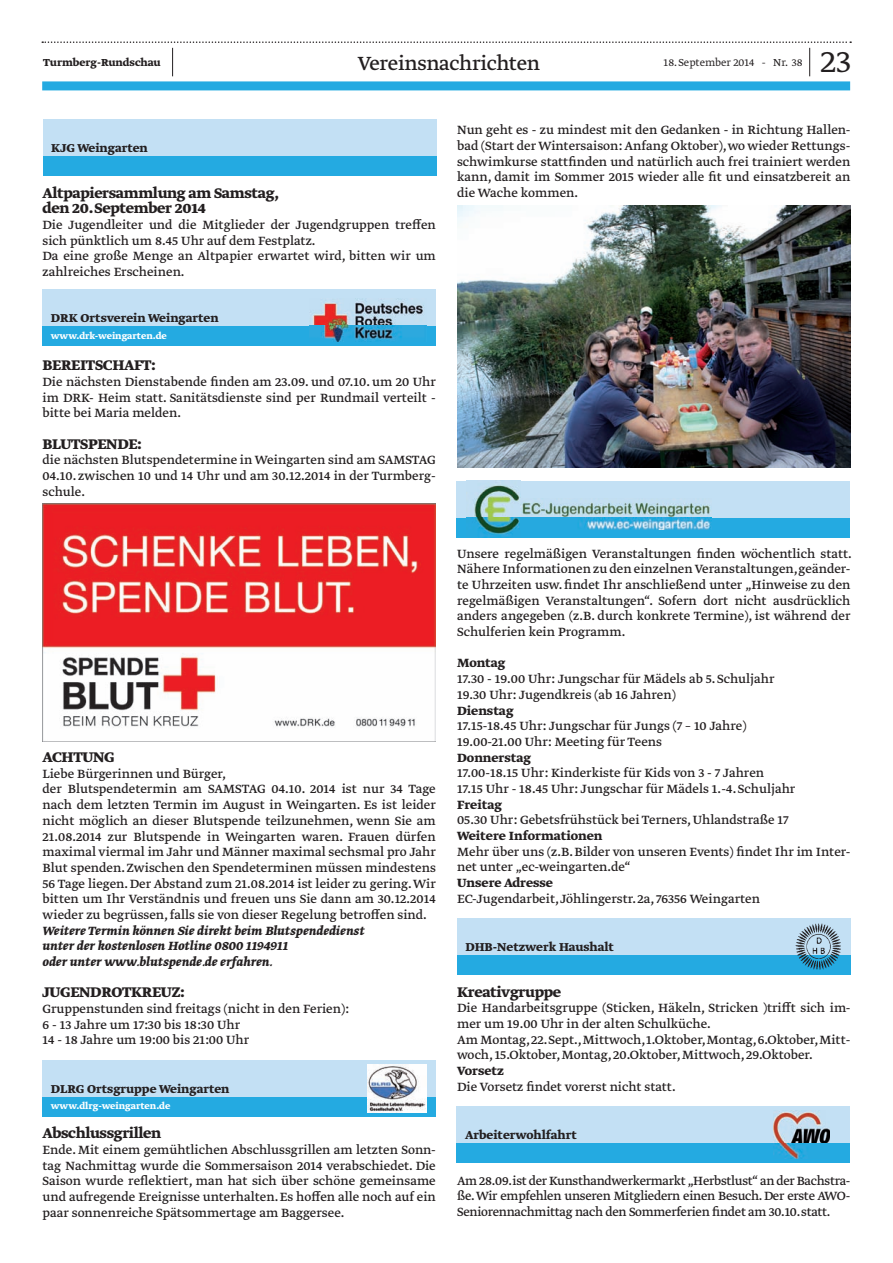
<style>
.page{position:relative;width:893px;height:1263px;background:#fff}
.page>*{position:absolute;margin:0;border:0;box-sizing:border-box;transform-origin:0 0}
.t1{font:300 36px "Greta Text Std";color:#231f20}
.t2{font:22.5px "Greta Text Std";letter-spacing:-.015em;color:#231f20}
.t3{font:700 16.5px/15.8px "Greta Text Std";letter-spacing:-.02em;color:#231f20}
.t4{font:14.1px/15.8px "Greta Text Std";color:#231f20}
.t5{font:italic 700 14.1px/15.8px "Greta Text Std";color:#231f20}
.t6{font:700 14.1px "Greta Text Std";color:#231f20}
.t7{font:700 13.5px "Greta Text Std";color:#231f20}
.t8{font:300 12px "Greta Text Std";color:#231f20}
.t9{font:700 12px "Greta Text Std";color:#231f20}
.t10{font:700 10.5px "Greta Text Std";color:#fff}
</style>
<div class="page">
<div style="left:42px;top:81px;width:808px;height:9px;background:#24aae1"></div>
<svg style="left:42px;top:41px;width:809px;height:35px"></svg>
<div style="left:457px;top:918px;width:393px;height:57px;background:#c3e0f4"></div>
<div style="left:457px;top:955px;width:393px;height:20px;background:#24aae1"></div>
<img style="left:795px;top:923px;width:46px;height:47px">
<div style="left:457px;top:481px;width:393px;height:57px;background:#c3e0f4"></div>
<div style="left:457px;top:518px;width:393px;height:20px;background:#24aae1"></div>
<img style="left:466px;top:485px;width:54px;height:53px">
<img style="left:521px;top:502px;width:191px;height:27px">
<div style="left:43px;top:119px;width:393px;height:57px;background:#c3e0f4"></div>
<div style="left:43px;top:156px;width:393px;height:20px;background:#24aae1"></div>
<div style="left:43px;top:289px;width:393px;height:57px;background:#c3e0f4"></div>
<div style="left:43px;top:326px;width:393px;height:20px;background:#24aae1"></div>
<img style="left:309px;top:299px;width:117px;height:43px">
<div style="left:43px;top:1060px;width:393px;height:57px;background:#c3e0f4"></div>
<div style="left:43px;top:1097px;width:393px;height:20px;background:#24aae1"></div>
<img style="left:368px;top:1064px;width:58px;height:49px">
<img style="left:43px;top:504px;width:393px;height:238px">
<img style="left:457px;top:205px;width:394px;height:263px">
<div style="left:457px;top:1106px;width:393px;height:57px;background:#c3e0f4"></div>
<div style="left:457px;top:1143px;width:393px;height:20px;background:#24aae1"></div>
<img style="left:773px;top:1110px;width:57px;height:49px">
<p class="t9" style="left:43px;top:56px;width:119px">Turmberg-Rundschau</p>
<h2 class="t2" style="left:358px;top:50px;width:184px">Vereinsnachrichten</h2>
<p class="t8" style="left:664px;top:56px;width:140px">18. September 2014 - Nr. 38</p>
<h1 class="t1" style="left:821px;top:41px;width:32px">23</h1>
<p class="t7" style="left:51px;top:140px;width:98px">KJG Weingarten</p>
<p class="t3" style="left:43px;top:186px;width:238px">Altpapiersammlung am Samstag, den 20. September 2014</p>
<p class="t4" style="left:43px;top:218px;width:395px">Die Jugendleiter und die Mitglieder der Jugendgruppen treffen sich pünktlich um 8.45 Uhr auf dem Festplatz.<br>Da eine große Menge an Altpapier erwartet wird, bitten wir um zahlreiches Erscheinen.</p>
<p class="t7" style="left:51px;top:310px;width:169px">DRK Ortsverein Weingarten</p>
<p class="t10" style="left:51px;top:329px;width:118px">www.drk-weingarten.de</p>
<p class="t3" style="left:43px;top:358px;width:115px">BEREITSCHAFT:</p>
<p class="t4" style="left:43px;top:374px;width:395px;text-align:justify">Die nächsten Dienstabende finden am 23.09. und 07.10. um 20 Uhr im DRK- Heim statt. Sanitätsdienste sind per Rundmail verteilt - bitte bei Maria melden.</p>
<p class="t3" style="left:43px;top:436px;width:101px">BLUTSPENDE:</p>
<p class="t4" style="left:43px;top:453px;width:395px;text-align:justify">die nächsten Blutspendetermine in Weingarten sind am SAMSTAG 04.10. zwischen 10 und 14 Uhr und am 30.12.2014 in der Turmberg&shy;schule.</p>
<p class="t3" style="left:43px;top:750px;width:74px">ACHTUNG</p>
<p class="t4" style="left:43px;top:766px;width:395px">Liebe Bürgerinnen und Bürger,<br>der Blutspendetermin am SAMSTAG 04.10. 2014 ist nur 34 Tage nach dem letzten Termin im August in Weingarten. Es ist leider nicht möglich an dieser Blutspende teilzunehmen, wenn Sie am 21.08.2014 zur Blutspende in Weingarten waren. Frauen dürfen maximal viermal im Jahr und Männer maximal sechsmal pro Jahr Blut spenden. Zwischen den Spendeterminen müssen mindestens 56 Tage liegen. Der Abstand zum 21.08.2014 ist leider zu gering. Wir bitten um Ihr Verständnis und freuen uns Sie dann am 30.12.2014 wieder zu begrüssen, falls sie von dieser Regelung betroffen sind.</p>
<p class="t5" style="left:43px;top:923px;width:324px">Weitere Termin können Sie direkt beim Blutspendedienst unter der kostenlosen Hotline 0800 1194911<br>oder unter www.blutspende.de erfahren.</p>
<p class="t3" style="left:43px;top:985px;width:144px">JUGENDROTKREUZ:</p>
<p class="t4" style="left:43px;top:1001px;width:308px">Gruppenstunden sind freitags (nicht in den Ferien):<br>6 - 13 Jahre um 17:30 bis 18:30 Uhr<br>14 - 18 Jahre um 19:00 bis 21:00 Uhr</p>
<p class="t7" style="left:51px;top:1081px;width:180px">DLRG Ortsgruppe Weingarten</p>
<p class="t10" style="left:51px;top:1100px;width:121px">www.dlrg-weingarten.de</p>
<p class="t3" style="left:43px;top:1126px;width:120px">Abschlussgrillen</p>
<p class="t4" style="left:43px;top:1143px;width:395px;text-align:justify">Ende. Mit einem gemühtlichen Abschlussgrillen am letzten Sonn&shy;tag Nachmittag wurde die Sommersaison 2014 verabschiedet. Die Saison wurde reflektiert, man hat sich über schöne gemeinsame und aufregende Ereignisse unterhalten. Es hoffen alle noch auf ein paar sonnenreiche Spätsommertage am Baggersee.</p>
<p class="t4" style="left:457px;top:123px;width:395px;text-align:justify">Nun geht es - zu mindest mit den Gedanken - in Richtung Hallen&shy;bad (Start der Wintersaison: Anfang Oktober), wo wieder Rettungs&shy;schwimkurse stattfinden und natürlich auch frei trainiert werden kann, damit im Sommer 2015 wieder alle fit und einsatzbereit an die Wache kommen.</p>
<p class="t4" style="left:457px;top:546px;width:396px;text-align:justify">Unsere regelmäßigen Veranstaltungen finden wöchentlich statt.<br>Nähere Informationen zu den einzelnen Veranstaltungen,geänder&shy;te Uhrzeiten usw. findet Ihr anschließend unter „Hinweise zu den regelmäßigen Veranstaltungen“. Sofern dort nicht ausdrücklich anders angegeben (z.B. durch konkrete Termine), ist während der Schulferien kein Programm.</p>
<p class="t6" style="left:457px;top:655px;width:50px">Montag</p>
<p class="t4" style="left:457px;top:672px;width:319px">17.30 - 19.00 Uhr: Jungschar für Mädels ab 5. Schuljahr<br>19.30 Uhr: Jugendkreis (ab 16 Jahren)</p>
<p class="t6" style="left:457px;top:702px;width:58px">Dienstag</p>
<p class="t4" style="left:457px;top:719px;width:291px">17.15-18.45 Uhr: Jungschar für Jungs (7 – 10 Jahre)<br>19.00-21.00 Uhr: Meeting für Teens</p>
<p class="t6" style="left:457px;top:749px;width:75px">Donnerstag</p>
<p class="t4" style="left:457px;top:766px;width:340px">17.00-18.15 Uhr: Kinderkiste für Kids von 3 - 7 Jahren<br>17.15 Uhr - 18.45 Uhr: Jungschar für Mädels 1.-4. Schuljahr</p>
<p class="t6" style="left:457px;top:796px;width:46px">Freitag</p>
<p class="t4" style="left:457px;top:813px;width:333px">05.30 Uhr: Gebetsfrühstück bei Terners, Uhlandstraße 17</p>
<p class="t6" style="left:457px;top:827px;width:147px">Weitere Informationen</p>
<p class="t4" style="left:457px;top:844px;width:395px">Mehr über uns (z.B. Bilder von unseren Events) findet Ihr im Inter&shy;net unter „ec-weingarten.de“</p>
<p class="t6" style="left:457px;top:874px;width:97px">Unsere Adresse</p>
<p class="t4" style="left:457px;top:891px;width:304px">EC-Jugendarbeit, Jöhlingerstr. 2a, 76356 Weingarten</p>
<p class="t7" style="left:465px;top:939px;width:150px">DHB-Netzwerk Haushalt</p>
<p class="t3" style="left:457px;top:984px;width:106px">Kreativgruppe</p>
<p class="t4" style="left:457px;top:1001px;width:395px">Die Handarbeitsgruppe (Sticken, Häkeln, Stricken )trifft sich im&shy;mer um 19.00 Uhr in der alten Schulküche.<br>Am Montag, 22. Sept., Mittwoch, 1.Oktober, Montag, 6.Oktober, Mitt&shy;woch, 15.Oktober, Montag, 20.Oktober, Mittwoch, 29.Oktober.</p>
<p class="t6" style="left:457px;top:1062px;width:48px">Vorsetz</p>
<p class="t4" style="left:457px;top:1079px;width:220px">Die Vorsetz findet vorerst nicht statt.</p>
<p class="t7" style="left:465px;top:1127px;width:113px">Arbeiterwohlfahrt</p>
<p class="t4" style="left:457px;top:1173px;width:395px;text-align:justify">Am 28.09.ist der Kunsthandwerkermarkt „Herbstlust“ an der Bachstra&shy;ße. Wir empfehlen unseren Mitgliedern einen Besuch. Der erste AWO-Seniorennachmittag nach den Sommerferien findet am 30.10. statt.</p>
</div>
